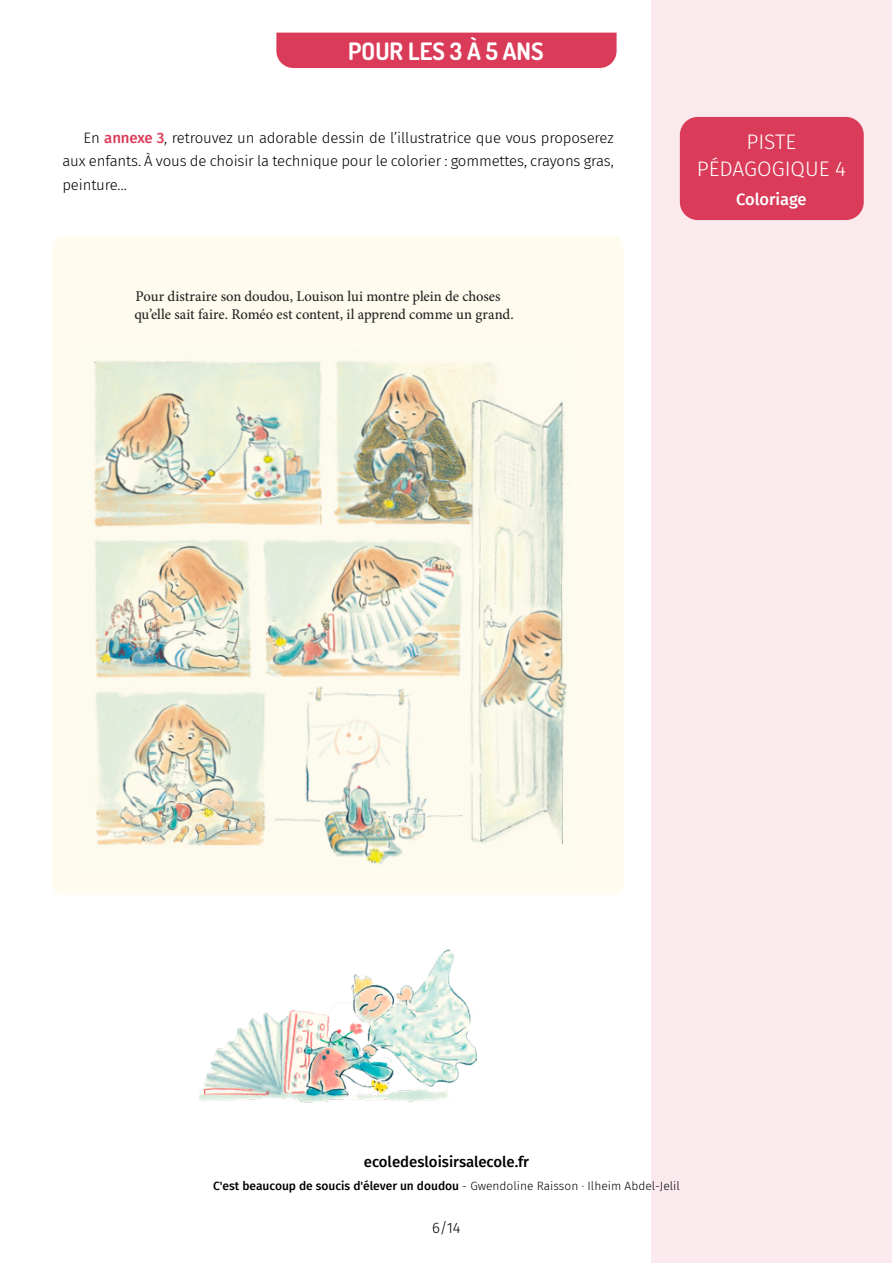
<style>
.page{position:relative;width:893px;height:1263px;background:#fff}
.page>*{position:absolute;margin:0;border:0;box-sizing:border-box;transform-origin:0 0}
.t1{font:700 24px "Dosis";color:#fff}
.t2{font:300 21px/27px "Fira Sans";color:#fff;text-align:center}
.t3{font:500 16.5px "Fira Sans";color:#fff}
.t4{font:300 15px/23.2px "Fira Sans";letter-spacing:-.01em;color:#000;text-align:justify}
.t5{font:500 15px "Fira Sans";color:#000}
.t6{font:500 14.85px/17.7px "Minion Pro";letter-spacing:-.01em;color:#242424}
.t7{font:500 12px "Fira Sans";color:#000}
.s1{font-weight:500;color:#da3b59}
.s2{font-weight:300}
</style>
<div class="page">
<div style="left:651px;top:0;width:241px;height:1263px;background:#faeaee"></div>
<div style="left:680px;top:117px;width:184px;height:103px;background:#da3b59;border-radius:18px"></div>
<div style="left:276px;top:33px;width:341px;height:35px;background:#da3b59"></div>
<div style="left:52px;top:236px;width:554px;height:659px;background:#fffcef"></div>
<div style="left:606px;top:236px;width:18px;height:659px;background:#fffcef"></div>
<img style="left:80px;top:349px;width:493px;height:519px">
<img style="left:199px;top:950px;width:278px;height:153px">
<h1 class="t1" style="left:348px;top:35px;width:197px">POUR LES 3 À 5 ANS</h1>
<p class="t4" style="left:62px;top:126px;width:553px;text-indent:21px">En <span class="s1">annexe 3</span>, retrouvez un adorable dessin de l’illustratrice que vous proposerez aux enfants. À vous de choisir la technique pour le colorier : gommettes, crayons gras, peinture…</p>
<h2 class="t2" style="left:697px;top:128px;width:151px">PISTE<br>PÉDAGOGIQUE 4</h2>
<p class="t3" style="left:736px;top:186px;width:72px">Coloriage</p>
<p class="t6" style="left:134px;top:288px;width:381px">Pour distraire son doudou, Louison lui montre plein de choses qu’elle sait faire. Roméo est content, il apprend comme un grand.</p>
<p class="t5" style="left:364px;top:1150px;width:167px">ecoledesloisirsalecole.fr</p>
<p class="t7" style="left:213px;top:1176px;width:468px">C'est beaucoup de soucis d'élever un doudou <span class="s2">- Gwendoline Raisson · Ilheim Abdel-Jelil</span></p>
<p class="t4" style="left:432px;top:1216px;width:30px">6/14</p>
</div>
